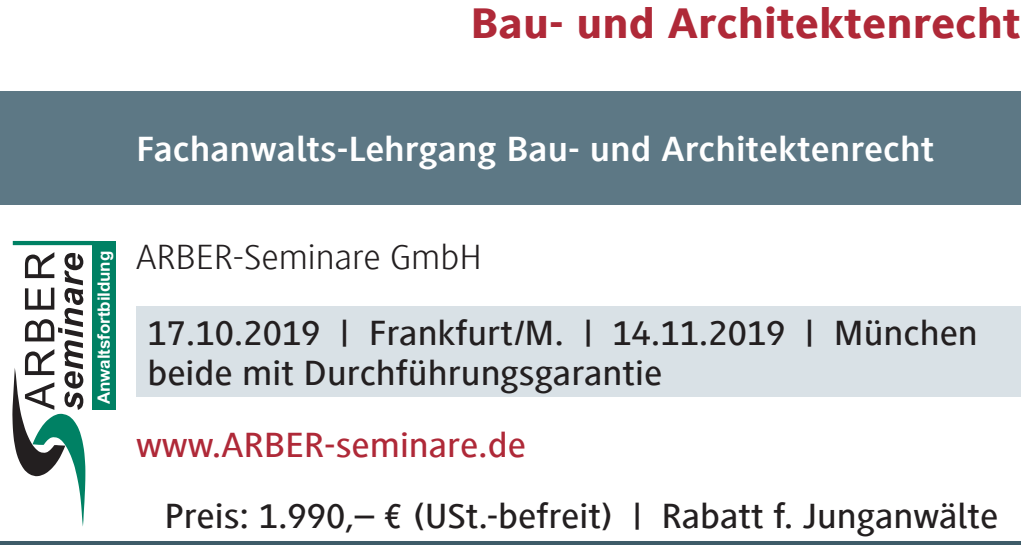
<style>
.page{position:relative;width:1021px;height:545px;background:#fff}
.page>*{position:absolute;margin:0;border:0;box-sizing:border-box;transform-origin:0 0}
.t1{font:800 44px "Generis Sans Com";color:#af2938;scale:1.08 1}
.t2{font:500 36px/40px "Generis Sans Com";color:#231f20;scale:1.08 1}
.t3{font:700 36px "Generis Sans Com";color:#fff;scale:1.08 1}
.t4{font:500 36px "Generis Sans Com";color:#af2938;scale:1.08 1}
.t5{font:300 36px "Generis Sans Com";color:#231f20;scale:1.08 1}
.t6{font:700 16.8px "Arial";letter-spacing:-.005em;color:#fff}
</style>
<div class="page">
<div style="left:0;top:91px;width:1020px;height:113px;background:#5d7885"></div>
<div style="left:136px;top:306px;width:884px;height:91px;background:#d9e1e6"></div>
<hr style="left:0;top:541px;width:1020px;height:3px;background:#3e5b68">
<hr style="left:13px;top:241px;width:81px;height:4px;background:#008164">
<svg style="left:12px;top:252px;width:73px;height:274px"></svg>
<div style="left:92px;top:241px;width:23px;height:168px;background:#008164"></div>
<p class="t1" style="left:470px;top:-1px;width:511px">Bau- und Architektenrecht</p>
<p class="t3" style="left:136px;top:129px;width:740px">Fachanwalts-Lehrgang Bau- und Architektenrecht</p>
<p class="t6" style="left:93px;top:404px;width:155px;rotate:-90deg">Anwaltsfortbildung</p>
<p class="t5" style="left:136px;top:237px;width:321px">ARBER-Seminare GmbH</p>
<p class="t2" style="left:147px;top:313px;width:770px">17.10.2019 | Frankfurt/M. | 14.11.2019 | München beide mit Durchführungsgarantie</p>
<p class="t4" style="left:136px;top:425px;width:362px">www.ARBER-seminare.de</p>
<p class="t2" style="left:164px;top:496px;width:773px">Preis: 1.990,– € (USt.-befreit) | Rabatt f. Junganwälte</p>
</div>
